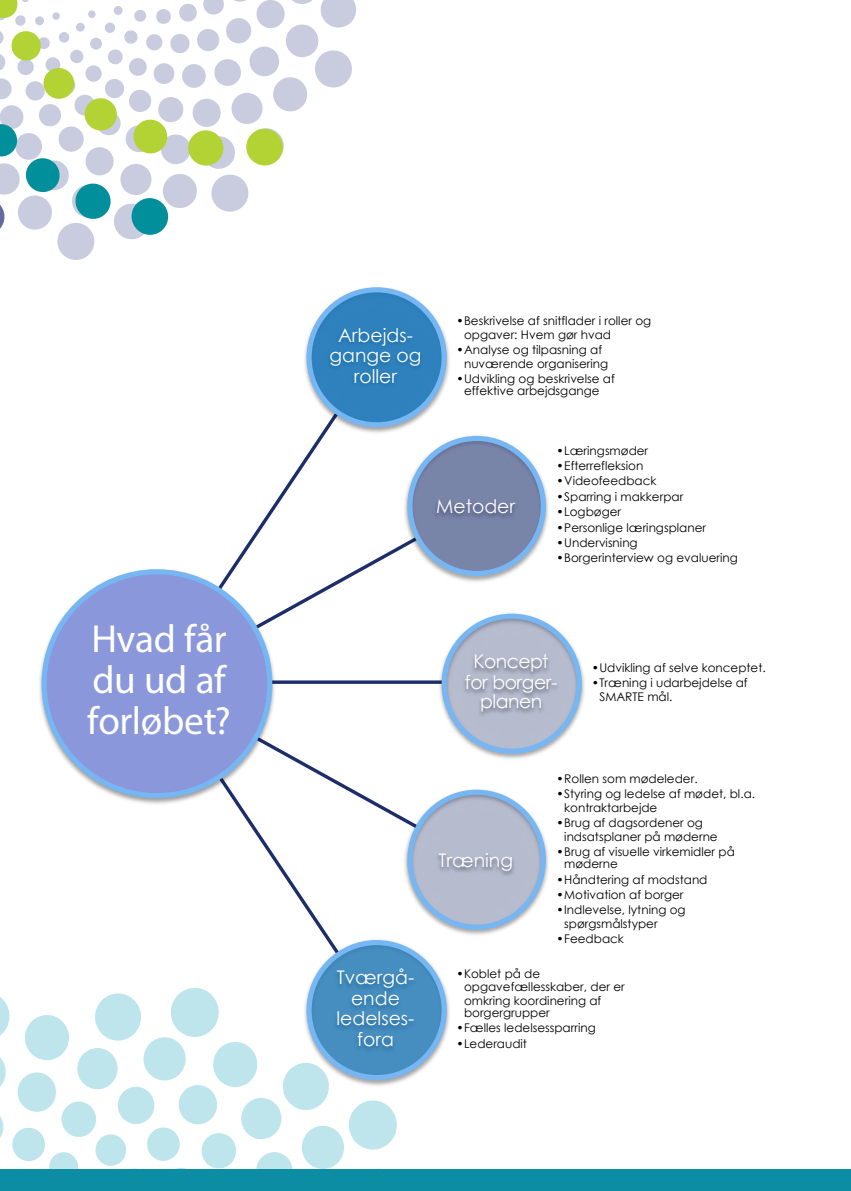
<style>
.page{position:relative;width:851px;height:1191px;background:#fff}
.page>*{position:absolute;margin:0;border:0;box-sizing:border-box;transform-origin:0 0}
.Substans_mellemrubri{font:39.3px "Myriad Pro";letter-spacing:-.01em;color:#fff}
.t1{font:18.75px/20.5px "Century Gothic";color:#fff;text-align:center}
.t2{font:18.75px/20.5px "Century Gothic";letter-spacing:-.03em;color:#fff;text-align:center}
.t3{font:12px/13.6px "Century Gothic";color:#000}
</style>
<div class="page">
<svg style="left:0;top:0;width:356px;height:260px"></svg>
<svg style="left:0;top:988px;width:397px;height:181px"></svg>
<div style="left:0;top:1169px;width:850px;height:22px;background:#0c8da3"></div>
<svg style="left:239px;top:749px;width:160px;height:186px"></svg>
<svg style="left:281px;top:680px;width:152px;height:4px"></svg>
<svg style="left:234px;top:439px;width:165px;height:177px"></svg>
<img style="left:39px;top:564px;width:242px;height:246px">
<div style="left:44px;top:572px;width:226px;height:223px;background:#8a97db;border-radius:50%"></div>
<div style="left:42px;top:569px;width:230px;height:229px;border:5px solid #76b6f2;border-radius:50%"></div>
<img style="left:304px;top:287px;width:146px;height:152px">
<img style="left:310px;top:311px;width:136px;height:97px">
<div style="left:309px;top:290px;width:135px;height:135px;background:#2e81bd;border-radius:50%"></div>
<div style="left:306px;top:287px;width:140px;height:140px;border:5px solid #76b6f2;border-radius:50%"></div>
<img style="left:399px;top:431px;width:150px;height:151px">
<div style="left:410px;top:438px;width:133px;height:135px;background:#263b86;border-radius:50%;opacity:.5"></div>
<div style="left:407px;top:436px;width:138px;height:140px;border:5px solid #76b6f2;border-radius:50%"></div>
<img style="left:433px;top:618px;width:152px;height:141px">
<img style="left:445px;top:637px;width:131px;height:96px">
<div style="left:444px;top:616px;width:135px;height:135px;background:#263b86;border-radius:50%;opacity:.25"></div>
<div style="left:441px;top:613px;width:140px;height:140px;border:5px solid #76b6f2;border-radius:50%"></div>
<img style="left:399px;top:791px;width:150px;height:144px">
<div style="left:410px;top:792px;width:133px;height:135px;background:#263b86;border-radius:50%;opacity:.25"></div>
<div style="left:407px;top:789px;width:138px;height:140px;border:5px solid #76b6f2;border-radius:50%"></div>
<img style="left:298px;top:935px;width:152px;height:153px">
<img style="left:317px;top:955px;width:117px;height:116px">
<div style="left:309px;top:942px;width:135px;height:135px;background:#0070c0;border-radius:50%;opacity:.64"></div>
<div style="left:306px;top:940px;width:140px;height:140px;border:5px solid #76b6f2;border-radius:50%"></div>
<p class="Substans_mellemrubri" style="left:91px;top:615px;width:137px">Hvad får</p>
<p class="Substans_mellemrubri" style="left:92px;top:656px;width:135px">du ud af</p>
<p class="Substans_mellemrubri" style="left:87px;top:697px;width:145px">forløbet?</p>
<p class="t1" style="left:329px;top:324px;width:93px">Arbejds&shy;gange og roller</p>
<p class="t3" style="left:464px;top:313px;width:189px;text-indent:-8px">•Beskrivelse af snitflader i roller og opgaver: Hvem gør hvad</p>
<p class="t3" style="left:464px;top:342px;width:146px;text-indent:-8px">•Analyse og tilpasning af nuværende organisering</p>
<p class="t3" style="left:464px;top:372px;width:152px;line-height:12px;text-indent:-8px">•Udvikling og beskrivelse af effektive arbejdsgange</p>
<p class="t1" style="left:436px;top:495px;width:80px">Metoder</p>
<p class="t3" style="left:556px;top:443px;width:93px">•Læringsmøder</p>
<p class="t3" style="left:556px;top:459px;width:88px">•Efterrefleksion</p>
<p class="t3" style="left:556px;top:474px;width:101px">•Videofeedback</p>
<p class="t3" style="left:556px;top:489px;width:128px">•Sparring i makkerpar</p>
<p class="t3" style="left:556px;top:505px;width:66px">•Logbøger</p>
<p class="t3" style="left:556px;top:520px;width:151px">•Personlige læringsplaner</p>
<p class="t3" style="left:556px;top:535px;width:83px">•Undervisning</p>
<p class="t3" style="left:556px;top:551px;width:183px">•Borgerinterview og evaluering</p>
<p class="t2" style="left:464px;top:651px;width:94px">Koncept for borger-</p>
<p class="t1" style="left:480px;top:690px;width:64px">planen</p>
<p class="t3" style="left:591px;top:660px;width:175px">•Udvikling af selve konceptet.</p>
<p class="t3" style="left:599px;top:676px;width:150px;text-indent:-8px">•Træning i udarbejdelse af<br>SMARTE mål.</p>
<p class="t1" style="left:438px;top:849px;width:76px">Træning</p>
<p class="t3" style="left:556px;top:771px;width:142px">•Rollen som mødeleder.</p>
<p class="t3" style="left:564px;top:787px;width:192px;text-indent:-8px">•Styring og ledelse af mødet, bl.a. kontraktarbejde</p>
<p class="t3" style="left:564px;top:816px;width:155px;text-indent:-8px">•Brug af dagsordener og indsatsplaner på møderne</p>
<p class="t3" style="left:564px;top:845px;width:172px;line-height:12px;text-indent:-8px">•Brug af visuelle virkemidler på møderne</p>
<p class="t3" style="left:556px;top:872px;width:152px">•Håndtering af modstand</p>
<p class="t3" style="left:556px;top:887px;width:128px">•Motivation af borger</p>
<p class="t3" style="left:564px;top:903px;width:123px;text-indent:-8px">•Indlevelse, lytning og spørgsmålstyper</p>
<p class="t3" style="left:556px;top:932px;width:69px">•Feedback</p>
<p class="t1" style="left:336px;top:967px;width:79px">Tværgå&shy;ende ledelses&shy;fora</p>
<p class="t3" style="left:464px;top:966px;width:162px;text-indent:-8px">•Koblet på de opgavefællesskaber, der er omkring koordinering af</p>
<p class="t3" style="left:464px;top:1005px;width:87px">borgergrupper</p>
<p class="t3" style="left:456px;top:1021px;width:141px">•Fælles ledelsessparring</p>
<p class="t3" style="left:456px;top:1036px;width:72px">•Lederaudit</p>
</div>
